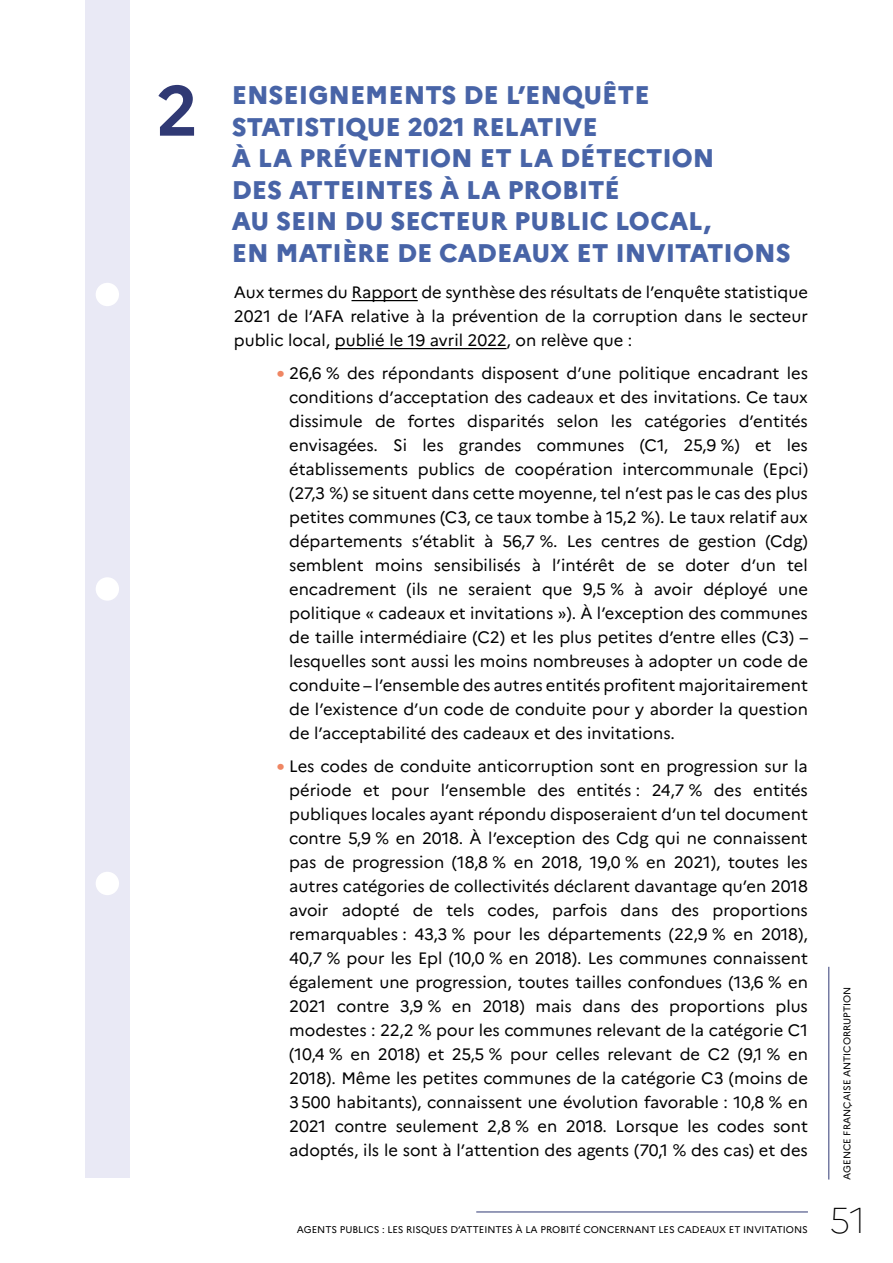
<style>
.page{position:relative;width:893px;height:1263px;background:#fff}
.page>*{position:absolute;margin:0;border:0;box-sizing:border-box;transform-origin:0 0}
.MF_Titre1_2ligne_H2{font:700 70.5px "Marianne";color:#303974}
.t1{font:100 36px "Marianne";color:#000}
.MF_Titre1_2ligne_H2-2{font:800 25.5px/31.5px "Marianne";color:#4864a7}
.MF_TexteCourant{font:16.5px/24px "Marianne";color:#000;text-align:justify}
.t2{font:9.75px "Marianne";color:#000}
.s1{font-size:24px;color:#ef8663}
</style>
<div class="page">
<div style="left:85px;top:0;width:45px;height:1178px;background:#e9e9f5"></div>
<hr style="left:476px;top:1211px;width:332px;height:1px;background:#303974">
<hr style="left:828px;top:967px;width:1px;height:212px;background:#303974">
<div style="left:96px;top:283px;width:23px;height:23px;background:#fff;border-radius:50%"></div>
<div style="left:96px;top:577px;width:23px;height:24px;background:#fff;border-radius:50%"></div>
<div style="left:96px;top:872px;width:23px;height:23px;background:#fff;border-radius:50%"></div>
<hr style="left:351px;top:300px;width:67px;height:1px;background:#000">
<hr style="left:335px;top:348px;width:172px;height:1px;background:#000">
<h2 class="MF_Titre1_2ligne_H2" style="left:156px;top:68px;width:44px">2</h2>
<h2 class="MF_Titre1_2ligne_H2-2" style="left:232px;top:79px;width:560px">ENSEIGNEMENTS DE L’ENQUÊTE<br>STATISTIQUE 2021 RELATIVE<br>À LA PRÉVENTION ET LA DÉTECTION<br>DES ATTEINTES À LA PROBITÉ<br>AU SEIN DU SECTEUR PUBLIC LOCAL,<br>EN MATIÈRE DE CADEAUX ET INVITATIONS</h2>
<p class="MF_TexteCourant" style="left:234px;top:281px;width:576px">Aux termes du Rapport de synthèse des résultats de l’enquête statistique 2021 de l’AFA relative à la prévention de la corruption dans le secteur public local, publié le 19 avril 2022, on relève que :</p>
<p class="MF_TexteCourant" style="left:289px;top:361px;width:521px;text-indent:-13px"><span class="s1">•</span> 26,6 % des répondants disposent d’une politique encadrant les conditions d’acceptation des cadeaux et des invitations. Ce taux dissimule de fortes disparités selon les catégories d’entités envisagées. Si les grandes communes (C1, 25,9 %) et les établissements publics de coopération intercommunale (Epci) (27,3 %) se situent dans cette moyenne, tel n’est pas le cas des plus petites communes (C3, ce taux tombe à 15,2 %). Le taux relatif aux départements s’établit à 56,7 %. Les centres de gestion (Cdg) semblent moins sensibilisés à l’intérêt de se doter d’un tel encadrement (ils ne seraient que 9,5 % à avoir déployé une politique « cadeaux et invitations »). À l’exception des communes de taille intermédiaire (C2) et les plus petites d’entre elles (C3) – lesquelles sont aussi les moins nombreuses à adopter un code de conduite – l’ensemble des autres entités profitent majoritairement de l’existence d’un code de conduite pour y aborder la question de l’acceptabilité des cadeaux et des invitations.</p>
<p class="MF_TexteCourant" style="left:289px;top:754px;width:520px;text-indent:-13px"><span class="s1">•</span> Les codes de conduite anticorruption sont en progression sur la période et pour l’ensemble des entités : 24,7 % des entités publiques locales ayant répondu disposeraient d’un tel document contre 5,9 % en 2018. À l’exception des Cdg qui ne connaissent pas de progression (18,8 % en 2018, 19,0 % en 2021), toutes les autres catégories de collectivités déclarent davantage qu’en 2018 avoir adopté de tels codes, parfois dans des proportions remarquables : 43,3 % pour les départements (22,9 % en 2018), 40,7 % pour les Epl (10,0 % en 2018). Les communes connaissent également une progression, toutes tailles confondues (13,6 % en 2021 contre 3,9 % en 2018) mais dans des proportions plus modestes : 22,2 % pour les communes relevant de la catégorie C1 (10,4 % en 2018) et 25,5 % pour celles relevant de C2 (9,1 % en 2018). Même les petites communes de la catégorie C3 (moins de 3500 habitants), connaissent une évolution favorable : 10,8 % en 2021 contre seulement 2,8 % en 2018. Lorsque les codes sont adoptés, ils le sont à l’attention des agents (70,1 % des cas) et des</p>
<p class="t2" style="left:297px;top:1224px;width:513px">AGENTS PUBLICS : LES RISQUES D’ATTEINTES À LA PROBITÉ CONCERNANT LES CADEAUX ET INVITATIONS</p>
<p class="t2" style="left:841px;top:1179px;width:194px;rotate:-90deg">AGENCE FRANÇAISE ANTICORRUPTION</p>
<h2 class="t1" style="left:829px;top:1198px;width:39px">51</h2>
</div>
